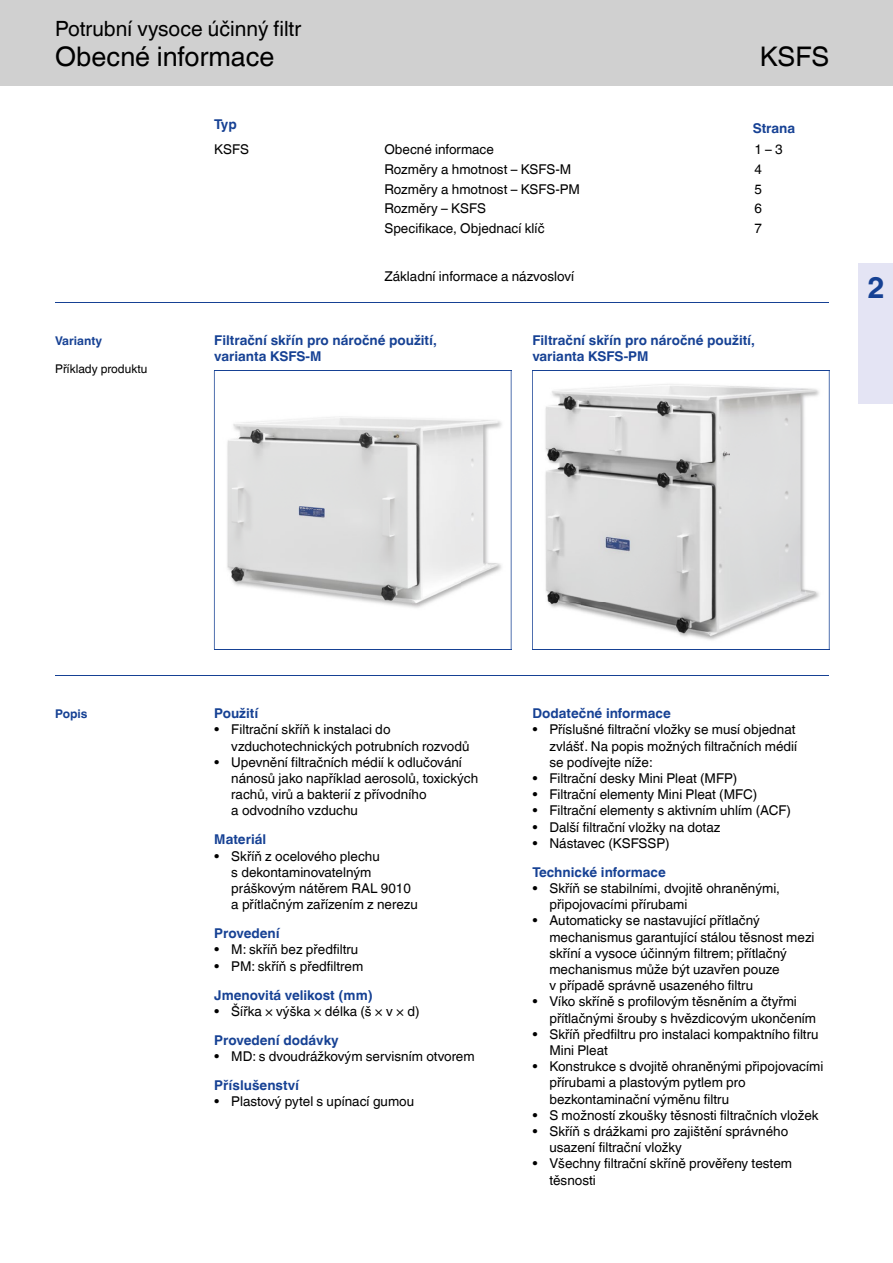
<style>
.page{position:relative;width:893px;height:1263px;background:#fff}
.page>*{position:absolute;margin:0;border:0;box-sizing:border-box;transform-origin:0 0}
.t1{font:700 30px "TROX Helvetica";color:#164194}
.t2{font:27px "TROX Helvetica";color:#000}
.t3{font:21px "TROX Helvetica";color:#000}
.t4{font:13.5px/16.2px "TROX Helvetica";color:#000}
.t5{font:700 13.5px/16.2px "TROX Helvetica";color:#164194}
.t6{font:12px "TROX Helvetica";color:#000}
.t7{font:700 12px "TROX Helvetica";color:#164194}
</style>
<div class="page">
<div style="left:0;top:0;width:893px;height:85px;background:#d0d0d0"></div>
<div style="left:859px;top:264px;width:34px;height:140px;background:#e4e4f4"></div>
<hr style="left:55px;top:302px;width:774px;height:1px;background:#164194">
<hr style="left:55px;top:675px;width:774px;height:1px;background:#164194">
<img style="left:227px;top:403px;width:284px;height:214px">
<img style="left:545px;top:372px;width:284px;height:277px">
<hr style="left:214px;top:371px;width:1px;height:278px;background:#164194">
<hr style="left:511px;top:371px;width:1px;height:278px;background:#164194">
<hr style="left:214px;top:371px;width:297px;height:1px;background:#164194">
<hr style="left:214px;top:649px;width:297px;height:1px;background:#164194">
<hr style="left:532px;top:371px;width:1px;height:278px;background:#164194">
<hr style="left:829px;top:371px;width:1px;height:278px;background:#164194">
<hr style="left:532px;top:371px;width:297px;height:1px;background:#164194">
<hr style="left:532px;top:649px;width:297px;height:1px;background:#164194">
<h3 class="t3" style="left:55px;top:17px;width:247px">Potrubní vysoce účinný filtr</h3>
<h2 class="t2" style="left:55px;top:41px;width:221px">Obecné informace</h2>
<h2 class="t2" style="left:760px;top:41px;width:71px">KSFS</h2>
<p class="t5" style="left:214px;top:116px;width:24px">Typ</p>
<p class="t4" style="left:214px;top:142px;width:36px">KSFS</p>
<p class="t4" style="left:384px;top:142px;width:111px">Obecné informace</p>
<p class="t4" style="left:754px;top:142px;width:30px">1 – 3</p>
<p class="t4" style="left:384px;top:161px;width:188px">Rozměry a hmotnost – KSFS-M</p>
<p class="t4" style="left:754px;top:161px;width:9px">4</p>
<p class="t4" style="left:384px;top:181px;width:197px">Rozměry a hmotnost – KSFS-PM</p>
<p class="t4" style="left:754px;top:181px;width:9px">5</p>
<p class="t4" style="left:384px;top:201px;width:103px">Rozměry – KSFS</p>
<p class="t4" style="left:754px;top:201px;width:9px">6</p>
<p class="t4" style="left:384px;top:220px;width:162px">Specifikace, Objednací klíč</p>
<p class="t4" style="left:754px;top:220px;width:9px">7</p>
<p class="t5" style="left:753px;top:120px;width:44px">Strana</p>
<p class="t7" style="left:55px;top:334px;width:48px">Varianty</p>
<p class="t6" style="left:55px;top:362px;width:93px">Příklady produktu</p>
<p class="t4" style="left:384px;top:268px;width:191px">Základní informace a názvosloví</p>
<p class="t5" style="left:214px;top:332px;width:224px">Filtrační skřín pro náročné použití, varianta KSFS-M</p>
<p class="t5" style="left:532px;top:332px;width:224px">Filtrační skřín pro náročné použití, varianta KSFS-PM</p>
<h1 class="t1" style="left:867px;top:270px;width:19px">2</h1>
<p class="t7" style="left:55px;top:707px;width:34px">Popis</p>
<p class="t5" style="left:214px;top:705px;width:46px">Použití</p>
<p class="t4" style="left:231px;top:722px;width:240px;text-indent:-17px">• Filtrační skříň k instalaci do vzduchotechnických potrubních rozvodů</p>
<p class="t4" style="left:231px;top:754px;width:248px;text-indent:-17px">• Upevnění filtračních médií k odlučování nánosů jako například aerosolů, toxických rachů, virů a bakterií z přívodního<br>a odvodního vzduchu</p>
<p class="t5" style="left:214px;top:832px;width:53px">Materiál</p>
<p class="t4" style="left:231px;top:848px;width:188px;text-indent:-17px">• Skříň z ocelového plechu<br>s dekontaminovatelným práškovým nátěrem RAL 9010 a přítlačným zařízením z nerezu</p>
<p class="t5" style="left:214px;top:925px;width:67px">Provedení</p>
<p class="t4" style="left:214px;top:942px;width:146px">• M: skříň bez předfiltru</p>
<p class="t4" style="left:214px;top:958px;width:150px">• PM: skříň s předfiltrem</p>
<p class="t5" style="left:214px;top:987px;width:160px">Jmenovitá velikost (mm)</p>
<p class="t4" style="left:214px;top:1003px;width:207px">• Šířka × výška × délka (š × v × d)</p>
<p class="t5" style="left:214px;top:1032px;width:126px">Provedení dodávky</p>
<p class="t4" style="left:214px;top:1048px;width:262px">• MD: s dvoudrážkovým servisním otvorem</p>
<p class="t5" style="left:214px;top:1077px;width:86px">Příslušenství</p>
<p class="t4" style="left:214px;top:1093px;width:201px">• Plastový pytel s upínací gumou</p>
<p class="t5" style="left:532px;top:705px;width:140px">Dodatečné informace</p>
<p class="t4" style="left:549px;top:722px;width:249px;text-indent:-17px">• Příslušné filtrační vložky se musí objednat zvlášť. Na popis možných filtračních médií se podívejte níže:</p>
<p class="t4" style="left:532px;top:770px;width:206px">• Filtrační desky Mini Pleat (MFP)</p>
<p class="t4" style="left:532px;top:786px;width:226px">• Filtrační elementy Mini Pleat (MFC)</p>
<p class="t4" style="left:532px;top:803px;width:260px">• Filtrační elementy s aktivním uhlím (ACF)</p>
<p class="t4" style="left:532px;top:819px;width:190px">• Další filtrační vložky na dotaz</p>
<p class="t4" style="left:532px;top:835px;width:139px">• Nástavec (KSFSSP)</p>
<p class="t5" style="left:532px;top:864px;width:135px">Technické informace</p>
<p class="t4" style="left:549px;top:880px;width:232px;text-indent:-17px">• Skříň se stabilními, dvojitě ohraněnými, připojovacími přírubami</p>
<p class="t4" style="left:549px;top:913px;width:267px;text-indent:-17px">• Automaticky se nastavující přítlačný mechanismus garantující stálou těsnost mezi skříní a vysoce účinným filtrem; přítlačný mechanismus může být uzavřen pouze<br>v případě správně usazeného filtru</p>
<p class="t4" style="left:549px;top:994px;width:268px;text-indent:-17px">• Víko skříně s profilovým těsněním a čtyřmi přítlačnými šrouby s hvězdicovým ukončením</p>
<p class="t4" style="left:549px;top:1026px;width:271px;text-indent:-17px">• Skříň předfiltru pro instalaci kompaktního filtru<br>Mini Pleat</p>
<p class="t4" style="left:549px;top:1058px;width:275px;text-indent:-17px">• Konstrukce s dvojitě ohraněnými připojovacími přírubami a plastovým pytlem pro bezkontaminační výměnu filtru</p>
<p class="t4" style="left:532px;top:1107px;width:288px">• S možností zkoušky těsnosti filtračních vložek</p>
<p class="t4" style="left:549px;top:1123px;width:240px;text-indent:-17px">• Skříň s drážkami pro zajištění správného usazení filtrační vložky</p>
<p class="t4" style="left:549px;top:1156px;width:244px;text-indent:-17px">• Všechny filtrační skříně prověřeny testem těsnosti</p>
</div>
